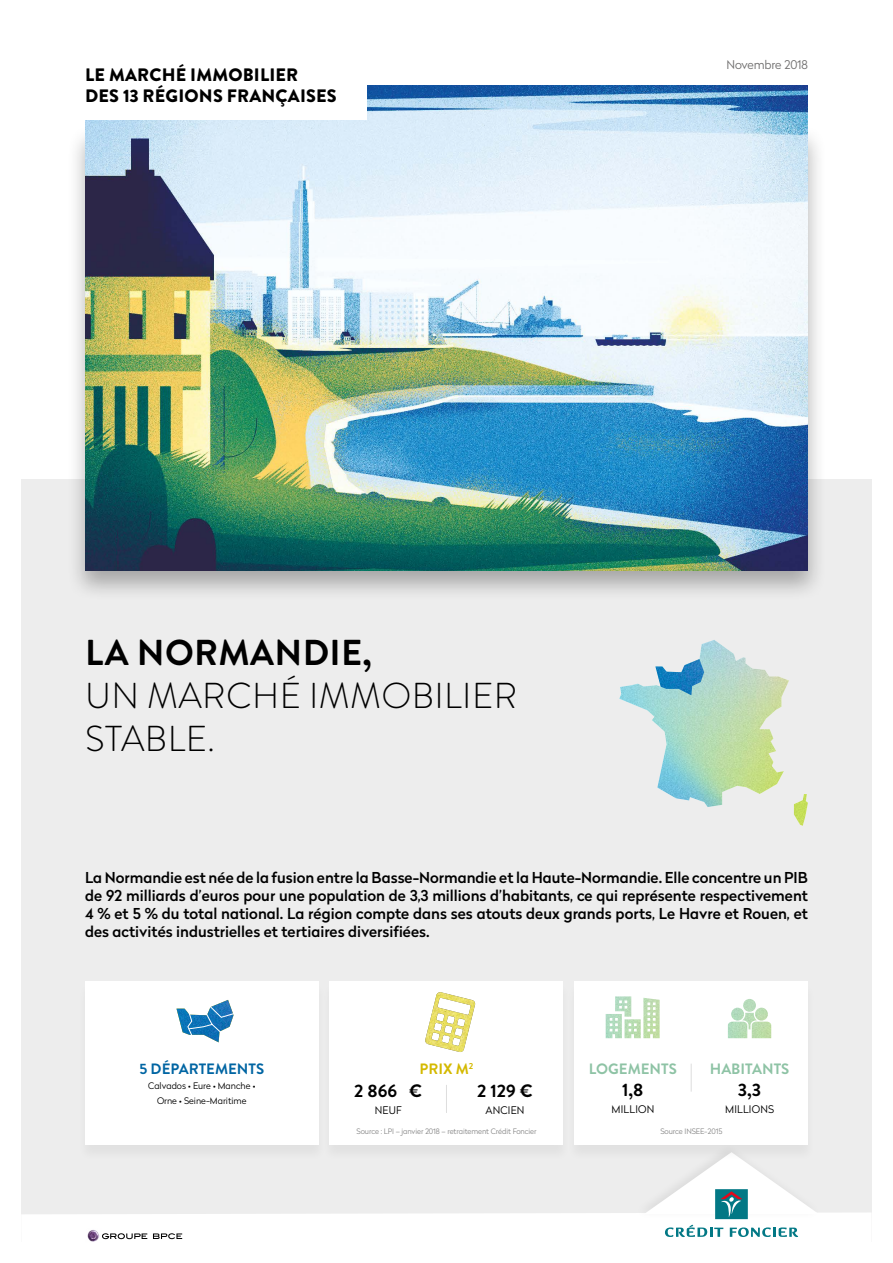
<style>
.page{position:relative;width:893px;height:1263px;background:#fff}
.page>*{position:absolute;margin:0;border:0;box-sizing:border-box;transform-origin:0 0}
.t1{font:300 36px/43.2px "Brandon Grotesque";letter-spacing:.01em;color:#000}
.t2{font:900 18px/21.6px "Brandon Grotesque";letter-spacing:.01em;color:#000}
.t3{font:700 18px "Brandon Grotesque";color:#000}
.t4{font:500 15px/18px "Radikal";color:#000;text-align:justify}
.t5{font:700 15px "Brandon Grotesque";color:#8ec3a5}
.t6{font:700 15px "Brandon Grotesque";color:#0065a3}
.t7{font:700 15px "Brandon Grotesque";color:#d4b900}
.t8{font:300 12px "Radikal";letter-spacing:-.01em;color:#706f6f}
.t9{font:300 10.5px "Radikal";letter-spacing:.02em;color:#000}
.t10{font:300 9px "Radikal";color:#000}
.t11{font:300 7.5px "Radikal";letter-spacing:-.01em;color:#878787}
.s1{font-weight:700}
</style>
<div class="page">
<div style="left:21px;top:479px;width:851px;height:763px;background:#ededed"></div>
<div style="left:66px;top:124px;width:761px;height:478px;background:#000;opacity:.3"></div>
<img style="left:85px;top:85px;width:723px;height:485px">
<div style="left:0;top:51px;width:367px;height:68px;background:#fff"></div>
<svg style="left:21px;top:1162px;width:851px;height:80px"></svg>
<img style="left:619px;top:640px;width:189px;height:186px">
<img style="left:655px;top:659px;width:49px;height:36px">
<div style="left:77px;top:982px;width:250px;height:180px;background:#e9e9e9"></div>
<div style="left:85px;top:982px;width:234px;height:163px;background:#fff"></div>
<div style="left:321px;top:982px;width:250px;height:180px;background:#e9e9e9"></div>
<div style="left:330px;top:982px;width:233px;height:163px;background:#fff"></div>
<div style="left:566px;top:982px;width:250px;height:180px;background:#e9e9e9"></div>
<div style="left:574px;top:982px;width:234px;height:163px;background:#fff"></div>
<img style="left:425px;top:992px;width:51px;height:60px">
<svg style="left:446px;top:1085px;width:1px;height:28px"></svg>
<svg style="left:691px;top:1064px;width:1px;height:28px"></svg>
<img style="left:728px;top:999px;width:43px;height:39px">
<img style="left:606px;top:996px;width:54px;height:42px">
<svg style="left:176px;top:1000px;width:58px;height:42px"></svg>
<p class="t2" style="left:85px;top:64px;width:253px">LE MARCHÉ IMMOBILIER<br>DES 13 RÉGIONS FRANÇAISES</p>
<p class="t8" style="left:726px;top:56px;width:83px">Novembre 2018</p>
<p class="t1" style="left:85px;top:631px;width:433px"><span class="s1">LA NORMANDIE,<br></span>UN MARCHÉ IMMOBILIER<br>STABLE.</p>
<p class="t4" style="left:85px;top:868px;width:724px">La Normandie est née de la fusion entre la Basse-Normandie et la Haute-Normandie. Elle concentre un PIB de 92 milliards d’euros pour une population de 3,3 millions d’habitants, ce qui représente respectivement 4 % et 5 % du total national. La région compte dans ses atouts deux grands ports, Le Havre et Rouen, et des activités industrielles et tertiaires diversifiées.</p>
<p class="t6" style="left:139px;top:1058px;width:126px">5 DÉPARTEMENTS</p>
<p class="t10" style="left:148px;top:1079px;width:109px">Calvados • Eure • Manche •</p>
<p class="t10" style="left:157px;top:1095px;width:91px">Orne • Seine-Maritime</p>
<p class="t7" style="left:419px;top:1058px;width:55px">PRIX M<sup>2</sup></p>
<p class="t5" style="left:589px;top:1058px;width:90px">LOGEMENTS</p>
<p class="t3" style="left:622px;top:1077px;width:23px">1,8</p>
<p class="t9" style="left:611px;top:1101px;width:45px">MILLION</p>
<p class="t3" style="left:354px;top:1079px;width:69px">2 866 €</p>
<p class="t9" style="left:375px;top:1103px;width:29px">NEUF</p>
<p class="t3" style="left:477px;top:1079px;width:57px">2 129 €</p>
<p class="t9" style="left:485px;top:1103px;width:41px">ANCIEN</p>
<p class="t5" style="left:710px;top:1058px;width:81px">HABITANTS</p>
<p class="t3" style="left:738px;top:1077px;width:25px">3,3</p>
<p class="t9" style="left:725px;top:1101px;width:51px">MILLIONS</p>
<p class="t11" style="left:356px;top:1126px;width:181px">Source : LPI – janvier 2018 – retraitement Crédit Foncier</p>
<p class="t11" style="left:660px;top:1126px;width:64px">Source INSEE-2015</p>
</div>
